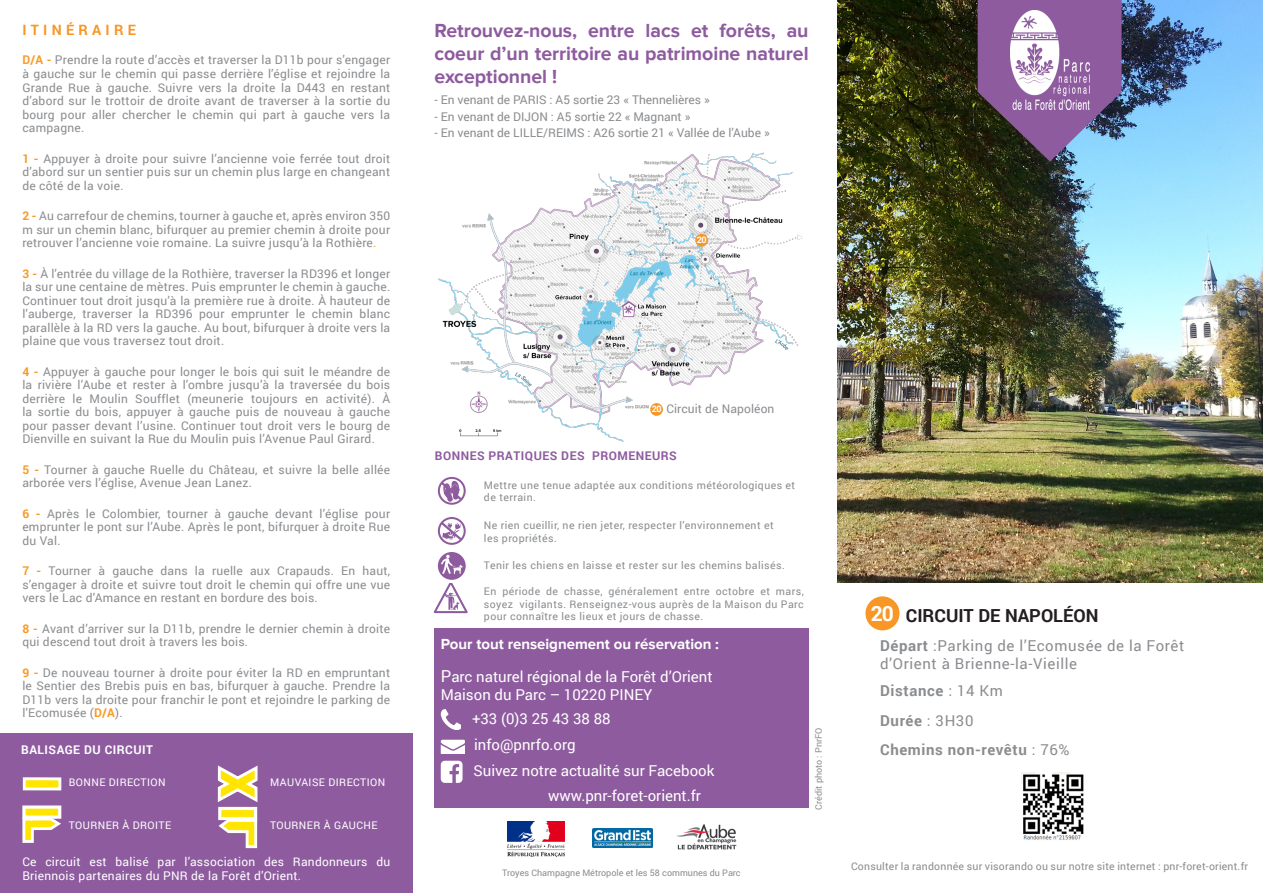
<style>
.page{position:relative;width:1263px;height:893px;background:#fff}
.page>*{position:absolute;margin:0;border:0;box-sizing:border-box;transform-origin:0 0}
.t1{font:700 21px "Roboto";color:#fff}
.t2{font:700 19.5px/23.4px "Proxima Nova";color:#8e5b9f;text-align:justify}
.t3{font:700 18px "Roboto";color:#231f20}
.t4{font:15px "Roboto";color:#fff}
.t5{font:15px/18px "Roboto";letter-spacing:.04em;color:#8a8c8f}
.t6{font:700 15px "Roboto";letter-spacing:.04em;color:#8a8c8f}
.t7{font:700 15px "Proxima Nova";color:#fff}
.t8{font:700 14.25px "Roboto";letter-spacing:.3em;color:#f89626}
.t9{font:12px/13.5px "Roboto";letter-spacing:.02em;color:#8a8c8f;text-align:justify}
.t10{font:12px "Roboto";color:#8a8c8f}
.t11{font:12px/14.4px "Roboto";letter-spacing:.02em;color:#fff}
.t12{font:700 12px "Roboto";letter-spacing:.04em;color:#8e5b9f}
.t13{font:700 12px "Roboto";letter-spacing:.04em;color:#fff}
.t14{font:10.5px/12.6px "Roboto";letter-spacing:.04em;color:#8a8c8f;text-align:justify}
.t15{font:10.5px "Roboto";letter-spacing:.02em;color:#8a8c8f}
.t16{font:10.5px "Roboto";letter-spacing:.04em;color:#fff}
.t17{font:9px "Roboto";color:#8a8c8f}
.t18{font:700 9px "Roboto";color:#fff}
.s1{font-weight:700;color:#f89b26}
.s2{color:#f89b26}
.s3{font-size:16.5px}
.s4{font-weight:700}
.s5{font-weight:400}
</style>
<div class="page">
<div style="left:0;top:733px;width:412px;height:160px;background:#8e5b9f"></div>
<div style="left:24px;top:779px;width:36px;height:10px;background:#ffe501"></div>
<div style="left:23px;top:777px;width:38px;height:13px;border:3px solid #fff"></div>
<svg style="left:217px;top:765px;width:41px;height:38px"></svg>
<svg style="left:218px;top:817px;width:40px;height:32px"></svg>
<div style="left:218px;top:807px;width:39px;height:13px;background:#ffe501;border:3px solid #fff"></div>
<svg style="left:22px;top:816px;width:40px;height:27px"></svg>
<div style="left:22px;top:805px;width:39px;height:14px;background:#ffe501;border:3px solid #fff"></div>
<div style="left:434px;top:629px;width:375px;height:179px;background:#8e5b9f"></div>
<svg style="left:441px;top:740px;width:24px;height:14px"></svg>
<svg style="left:441px;top:709px;width:20px;height:20px"></svg>
<svg style="left:441px;top:761px;width:21px;height:21px"></svg>
<div style="left:438px;top:552px;width:28px;height:28px;background:#8e5b9f;border-radius:50%"></div>
<svg style="left:441px;top:554px;width:22px;height:20px"></svg>
<svg style="left:434px;top:583px;width:34px;height:30px"></svg>
<svg style="left:438px;top:477px;width:28px;height:28px"></svg>
<svg style="left:438px;top:517px;width:28px;height:28px"></svg>
<img style="left:438px;top:152px;width:364px;height:289px">
<div style="left:650px;top:403px;width:13px;height:13px;background:#f89626;border-radius:50%"></div>
<div style="left:695px;top:234px;width:13px;height:13px;background:#f89626;border-radius:50%"></div>
<img style="left:508px;top:821px;width:56px;height:35px">
<img style="left:593px;top:829px;width:59px;height:18px">
<img style="left:677px;top:824px;width:60px;height:26px">
<img style="left:838px;top:0;width:425px;height:583px">
<img style="left:1022px;top:773px;width:62px;height:67px">
<div style="left:865px;top:596px;width:34px;height:34px;background:#f89626;border-radius:50%"></div>
<svg style="left:978px;top:0;width:143px;height:162px;background:#765c8c"></svg>
<img style="left:1011px;top:11px;width:78px;height:99px">
<p class="t8" style="left:22px;top:20px;width:115px">ITINÉRAIRE</p>
<p class="t9" style="left:22px;top:53px;width:369px"><span class="s1">D/A -</span> Prendre la route d’accès et traverser la D11b pour s’engager à gauche sur le chemin qui passe derrière l’église et rejoindre la Grande Rue à gauche. Suivre vers la droite la D443 en restant d’abord sur le trottoir de droite avant de traverser à la sortie du bourg pour aller chercher le chemin qui part à gauche vers la campagne.</p>
<p class="t9" style="left:22px;top:151px;width:369px"><span class="s1">1 -</span> Appuyer à droite pour suivre l’ancienne voie ferrée tout droit d’abord sur un sentier puis sur un chemin plus large en changeant de côté de la voie.</p>
<p class="t9" style="left:22px;top:209px;width:369px"><span class="s1">2 -</span> Au carrefour de chemins, tourner à gauche et, après environ 350 m sur un chemin blanc, bifurquer au premier chemin à droite pour retrouver l’ancienne voie romaine. La suivre jusqu’à la Rothière<span class="s2">.</span></p>
<p class="t9" style="left:22px;top:266px;width:369px"><span class="s1">3 -</span> À l’entrée du village de la Rothière, traverser la RD396 et longer la sur une centaine de mètres. Puis emprunter le chemin à gauche.<br>Continuer tout droit jusqu’à la première rue à droite. À hauteur de l’auberge, traverser la RD396 pour emprunter le chemin blanc parallèle à la RD vers la gauche. Au bout, bifurquer à droite vers la plaine que vous traversez tout droit.</p>
<p class="t9" style="left:22px;top:364px;width:369px"><span class="s1">4 -</span> Appuyer à gauche pour longer le bois qui suit le méandre de la rivière l’Aube et rester à l’ombre jusqu’à la traversée du bois derrière le Moulin Soufflet (meunerie toujours en activité). À la sortie du bois, appuyer à gauche puis de nouveau à gauche pour passer devant l’usine. Continuer tout droit vers le bourg de Dienville en suivant la Rue du Moulin puis l’Avenue Paul Girard.</p>
<p class="t9" style="left:22px;top:462px;width:369px"><span class="s1">5 -</span> Tourner à gauche Ruelle du Château, et suivre la belle allée arborée vers l’église, Avenue Jean Lanez.</p>
<p class="t9" style="left:22px;top:506px;width:369px"><span class="s1">6 -</span> Après le Colombier, tourner à gauche devant l’église pour emprunter le pont sur l’Aube. Après le pont, bifurquer à droite Rue du Val.</p>
<p class="t9" style="left:22px;top:564px;width:369px"><span class="s1">7 -</span> Tourner à gauche dans la ruelle aux Crapauds. En haut, s’engager à droite et suivre tout droit le chemin qui offre une vue vers le Lac d’Amance en restant en bordure des bois.</p>
<p class="t9" style="left:22px;top:621px;width:369px"><span class="s1">8 -</span> Avant d’arriver sur la D11b, prendre le dernier chemin à droite qui descend tout droit à travers les bois.</p>
<p class="t9" style="left:22px;top:665px;width:369px"><span class="s1">9 -</span> De nouveau tourner à droite pour éviter la RD en empruntant le Sentier des Brebis puis en bas, bifurquer à gauche. Prendre la D11b vers la droite pour franchir le pont et rejoindre le parking de l’Ecomusée (<span class="s1">D/A</span>).</p>
<p class="t13" style="left:21px;top:741px;width:133px">BALISAGE DU CIRCUIT</p>
<p class="t16" style="left:69px;top:775px;width:98px">BONNE DIRECTION</p>
<p class="t16" style="left:270px;top:775px;width:116px">MAUVAISE DIRECTION</p>
<p class="t16" style="left:69px;top:817px;width:104px">TOURNER À DROITE</p>
<p class="t16" style="left:270px;top:818px;width:109px">TOURNER À GAUCHE</p>
<p class="t11" style="left:22px;top:854px;width:369px">Ce circuit est balisé par l’association des Randonneurs du<br>Briennois partenaires du PNR de la Forêt d’Orient.</p>
<p class="t2" style="left:434px;top:18px;width:376px">Retrouvez-nous, entre lacs et forêts, au coeur d’un territoire au patrimoine naturel exceptionnel !</p>
<p class="t10" style="left:434px;top:92px;width:277px">- En venant de PARIS : A5 sortie 23 « Thennelières »</p>
<p class="t10" style="left:434px;top:108px;width:258px">- En venant de DIJON : A5 sortie 22 « Magnant »</p>
<p class="t10" style="left:434px;top:125px;width:337px">- En venant de LILLE/REIMS : A26 sortie 21 « Vallée de l’Aube »</p>
<p class="t18" style="left:697px;top:233px;width:11px">20</p>
<p class="t9" style="left:666px;top:401px;width:110px">Circuit de Napoléon</p>
<p class="t18" style="left:652px;top:403px;width:11px">20</p>
<p class="t12" style="left:435px;top:447px;width:243px">BONNES PRATIQUES DES PROMENEURS</p>
<p class="t14" style="left:484px;top:478px;width:313px">Mettre une tenue adaptée aux conditions météorologiques et</p>
<p class="t14" style="left:484px;top:491px;width:53px">de terrain.</p>
<p class="t14" style="left:484px;top:519px;width:291px">Ne rien cueillir, ne rien jeter, respecter l’environnement et</p>
<p class="t14" style="left:484px;top:532px;width:74px">les propriétés.</p>
<p class="t14" style="left:484px;top:558px;width:302px">Tenir les chiens en laisse et rester sur les chemins balisés.</p>
<p class="t14" style="left:484px;top:585px;width:321px">En période de chasse, généralement entre octobre et mars, soyez vigilants. Renseignez-vous auprès de la Maison du Parc pour connaître les lieux et jours de chasse.</p>
<p class="t7" style="left:441px;top:635px;width:280px">Pour tout renseignement ou réservation :</p>
<p class="t4" style="left:441px;top:666px;width:273px"><span class="s3">P</span>arc naturel régional de la Forêt d’Orient</p>
<p class="t4" style="left:441px;top:684px;width:213px">Maison du Parc – 10220 PINEY</p>
<p class="t4" style="left:474px;top:734px;width:103px">info@pnrfo.org</p>
<p class="t4" style="left:472px;top:708px;width:140px">+33 (0)3 25 43 38 88</p>
<p class="t4" style="left:473px;top:760px;width:242px">Suivez notre actualité sur Facebook</p>
<p class="t4" style="left:548px;top:785px;width:154px">www.pnr-foret-orient.fr</p>
<p class="t17" style="left:812px;top:810px;width:83px;rotate:-90deg">Crédit photo : PnrFO</p>
<p class="t17" style="left:502px;top:866px;width:240px">Troyes Champagne Métropole et les 58 communes du Parc</p>
<p class="t1" style="left:871px;top:598px;width:25px">20</p>
<p class="t3" style="left:906px;top:602px;width:194px">CIRCUIT DE NAPOLÉON</p>
<p class="t5" style="left:880px;top:636px;width:306px"><span class="s4">Départ</span> :Parking de l’Ecomusée de la Forêt d’Orient à Brienne-la-Vieille</p>
<p class="t6" style="left:880px;top:680px;width:124px">Distance <span class="s5">: 14 Km</span></p>
<p class="t6" style="left:880px;top:710px;width:95px">Durée <span class="s5">: 3H30</span></p>
<p class="t6" style="left:880px;top:739px;width:191px">Chemins non-revêtu <span class="s5">: 76%</span></p>
<p class="t15" style="left:851px;top:859px;width:398px">Consulter la randonnée sur visorando ou sur notre site internet : pnr-foret-orient.fr</p>
</div>
